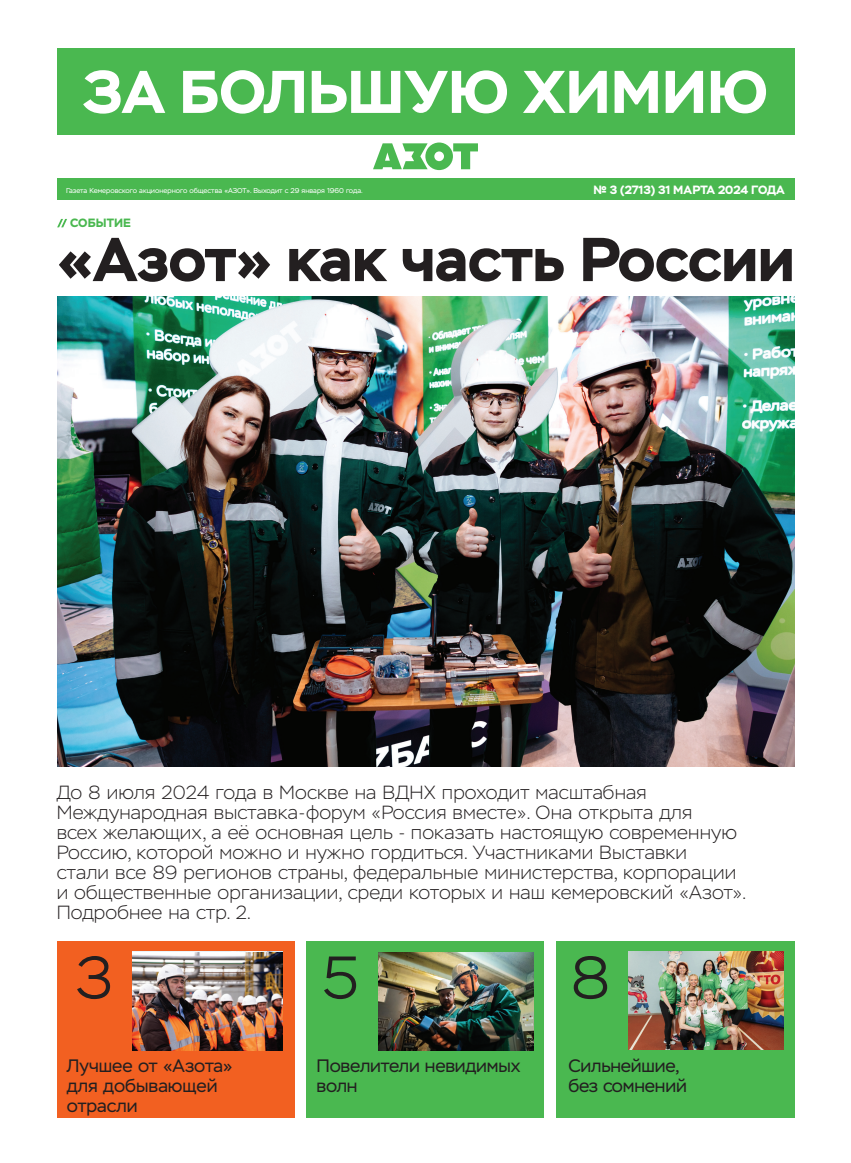
<style>
.page{position:relative;width:851px;height:1163px;background:#fff}
.page>*{position:absolute;margin:0;border:0;box-sizing:border-box;transform-origin:0 0}
.t1{font:700 61.7px "Stem";color:#231f20}
.t2{font:700 60px "Stem";color:#fff}
.t3{font:300 60px "Stem";color:#231f20}
.t4{font:200 19px/20px "Stem";letter-spacing:.01em;color:#231f20}
.t5{font:18px/20px "Stem";letter-spacing:-.01em;color:#231f20}
.t6{font:700 12px "Stem";color:#fff}
.t7{font:700 12px "Stem";letter-spacing:.01em;color:#4ab850}
.t8{font:7px "Stem";color:#fff}
</style>
<div class="page">
<svg style="left:57px;top:219px;width:10px;height:8px"></svg>
<div style="left:306px;top:941px;width:238px;height:176px;background:#4ab850"></div>
<div style="left:555px;top:941px;width:239px;height:176px;background:#4ab850"></div>
<div style="left:57px;top:941px;width:237px;height:176px;background:#f26021"></div>
<img style="left:378px;top:952px;width:155px;height:98px">
<div style="left:57px;top:48px;width:737px;height:87px;background:#4ab850"></div>
<div style="left:57px;top:178px;width:737px;height:22px;background:#4ab850"></div>
<svg style="left:373px;top:142px;width:105px;height:28px"></svg>
<img style="left:133px;top:951px;width:149px;height:99px">
<img style="left:628px;top:951px;width:154px;height:97px">
<img style="left:57px;top:296px;width:737px;height:470px">
<h2 class="t2" style="left:83px;top:53px;width:686px">ЗА БОЛЬШУЮ ХИМИЮ</h2>
<p class="t8" style="left:66px;top:187px;width:298px">Газета Кемеровского акционерного общества «АЗОТ». Выходит с 29 января 1960 года.</p>
<p class="t6" style="left:593px;top:182px;width:193px">№ 3 (2713) 31 МАРТА 2024 ГОДА</p>
<p class="t7" style="left:70px;top:215px;width:62px">СОБЫТИЕ</p>
<h1 class="t1" style="left:57px;top:220px;width:738px">«Азот» как часть России</h1>
<p class="t4" style="left:57px;top:782px;width:691px">До 8 июля 2024 года в Москве на ВДНХ проходит масштабная Международная выставка-форум «Россия вместе». Она открыта для<br>всех желающих, а её основная цель - показать настоящую современную Россию, которой можно и нужно гордиться. Участниками Выставки<br>стали все 89 регионов страны, федеральные министерства, корпорации и общественные организации, среди которых и наш кемеровский «Азот».<br>Подробнее на стр. 2.</p>
<h2 class="t3" style="left:76px;top:943px;width:38px">3</h2>
<h2 class="t3" style="left:322px;top:943px;width:37px">5</h2>
<h2 class="t3" style="left:570px;top:943px;width:42px">8</h2>
<p class="t5" style="left:67px;top:1055px;width:167px">Лучшее от «Азота» для добывающей отрасли</p>
<p class="t5" style="left:316px;top:1055px;width:205px">Повелители невидимых волн</p>
<p class="t5" style="left:568px;top:1055px;width:120px">Сильнейшие, без сомнений</p>
</div>
